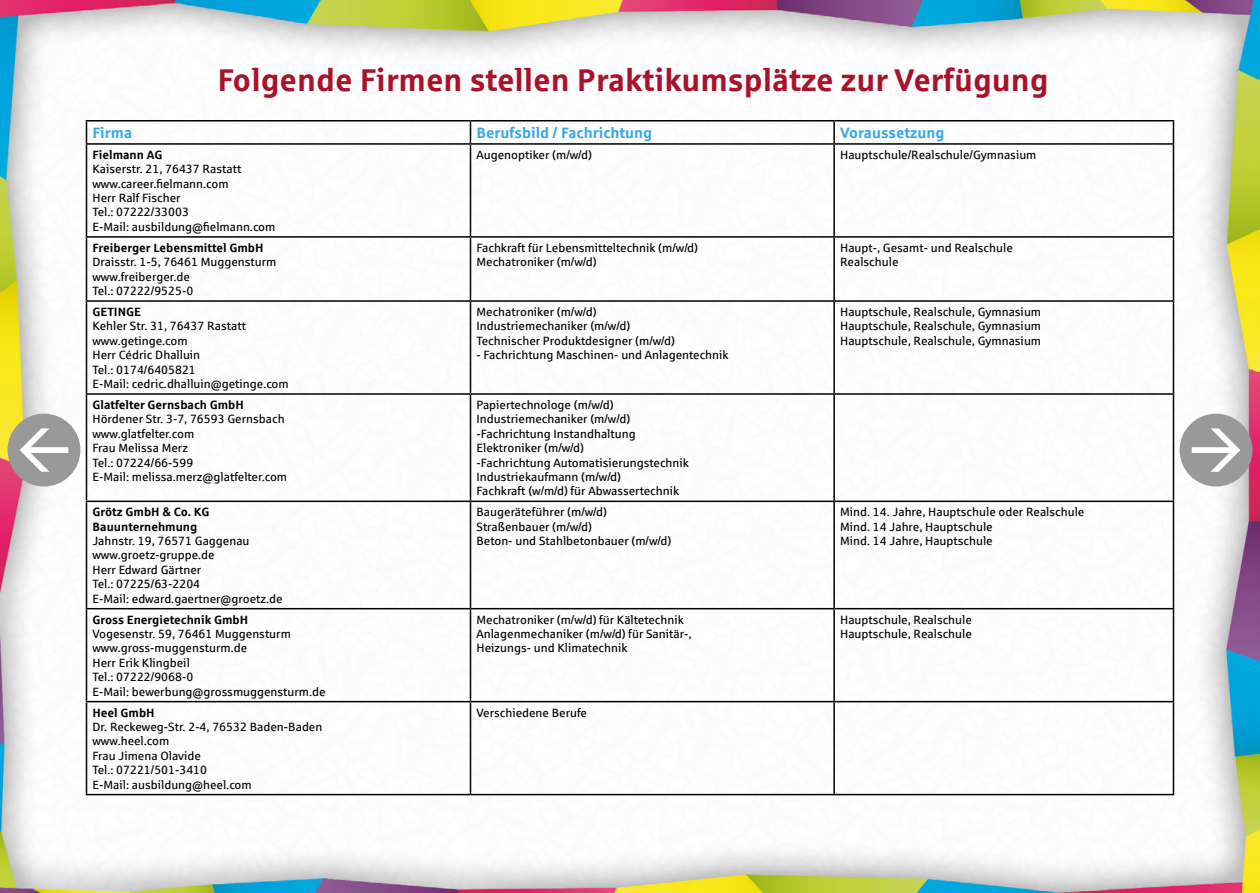
<style>
.page{position:relative;width:1260px;height:893px;background:#fff}
.page>*{position:absolute;margin:0;border:0;box-sizing:border-box;transform-origin:0 0}
.t1{font:700 31.5px "Sparkasse Rg";color:#a9132a}
.t2{font:700 15px "Sparkasse Rg";color:#36a7e9}
.t3{font:12px/14.4px "Sparkasse Rg";color:#000}
.t4{font:700 12px/14.4px "Sparkasse Rg";color:#000}
</style>
<div class="page">
<img style="left:0;top:0;width:1260px;height:893px">
<div style="left:8px;top:414px;width:72px;height:73px;background:#999;border-radius:50%"></div>
<svg style="left:20px;top:428px;width:48px;height:44px"></svg>
<div style="left:1180px;top:414px;width:72px;height:73px;background:#999;border-radius:50%"></div>
<svg style="left:1192px;top:428px;width:48px;height:44px"></svg>
<hr style="left:86px;top:120px;width:384px;height:2px;background:#000">
<svg style="left:86px;top:122px;width:1px;height:21px"></svg>
<hr style="left:470px;top:120px;width:364px;height:2px;background:#000">
<svg style="left:470px;top:122px;width:1px;height:21px"></svg>
<hr style="left:834px;top:120px;width:340px;height:2px;background:#000">
<hr style="left:833px;top:122px;width:2px;height:21px;background:#000">
<svg style="left:1173px;top:122px;width:1px;height:21px"></svg>
<hr style="left:86px;top:143px;width:384px;height:2px;background:#000">
<hr style="left:86px;top:145px;width:1px;height:91px;background:#000">
<hr style="left:470px;top:143px;width:364px;height:2px;background:#000">
<hr style="left:470px;top:145px;width:1px;height:91px;background:#000">
<hr style="left:834px;top:143px;width:340px;height:2px;background:#000">
<hr style="left:833px;top:145px;width:2px;height:91px;background:#000">
<hr style="left:1173px;top:145px;width:1px;height:91px;background:#000">
<hr style="left:86px;top:236px;width:384px;height:2px;background:#000">
<hr style="left:86px;top:238px;width:1px;height:62px;background:#000">
<hr style="left:470px;top:236px;width:364px;height:2px;background:#000">
<hr style="left:470px;top:238px;width:1px;height:62px;background:#000">
<hr style="left:834px;top:236px;width:340px;height:2px;background:#000">
<hr style="left:833px;top:238px;width:2px;height:62px;background:#000">
<hr style="left:1173px;top:238px;width:1px;height:62px;background:#000">
<hr style="left:86px;top:300px;width:384px;height:2px;background:#000">
<hr style="left:86px;top:302px;width:1px;height:91px;background:#000">
<hr style="left:470px;top:300px;width:364px;height:2px;background:#000">
<hr style="left:470px;top:302px;width:1px;height:91px;background:#000">
<hr style="left:834px;top:300px;width:340px;height:2px;background:#000">
<hr style="left:833px;top:302px;width:2px;height:91px;background:#000">
<hr style="left:1173px;top:302px;width:1px;height:91px;background:#000">
<hr style="left:86px;top:393px;width:384px;height:2px;background:#000">
<hr style="left:86px;top:395px;width:1px;height:106px;background:#000">
<hr style="left:470px;top:393px;width:364px;height:2px;background:#000">
<hr style="left:470px;top:395px;width:1px;height:106px;background:#000">
<hr style="left:834px;top:393px;width:340px;height:2px;background:#000">
<hr style="left:833px;top:395px;width:2px;height:106px;background:#000">
<hr style="left:1173px;top:395px;width:1px;height:106px;background:#000">
<hr style="left:86px;top:501px;width:384px;height:1px;background:#000">
<hr style="left:86px;top:502px;width:1px;height:106px;background:#000">
<hr style="left:470px;top:501px;width:364px;height:1px;background:#000">
<hr style="left:470px;top:502px;width:1px;height:106px;background:#000">
<hr style="left:834px;top:501px;width:340px;height:1px;background:#000">
<hr style="left:833px;top:502px;width:2px;height:106px;background:#000">
<hr style="left:1173px;top:502px;width:1px;height:106px;background:#000">
<hr style="left:86px;top:608px;width:384px;height:1px;background:#000">
<hr style="left:86px;top:609px;width:1px;height:92px;background:#000">
<hr style="left:470px;top:608px;width:364px;height:1px;background:#000">
<hr style="left:470px;top:609px;width:1px;height:92px;background:#000">
<hr style="left:834px;top:608px;width:340px;height:1px;background:#000">
<hr style="left:833px;top:609px;width:2px;height:92px;background:#000">
<hr style="left:1173px;top:609px;width:1px;height:92px;background:#000">
<hr style="left:86px;top:701px;width:384px;height:1px;background:#000">
<hr style="left:86px;top:702px;width:1px;height:92px;background:#000">
<hr style="left:470px;top:701px;width:364px;height:1px;background:#000">
<hr style="left:470px;top:702px;width:1px;height:92px;background:#000">
<hr style="left:834px;top:701px;width:340px;height:1px;background:#000">
<hr style="left:833px;top:702px;width:2px;height:92px;background:#000">
<hr style="left:1173px;top:702px;width:1px;height:92px;background:#000">
<hr style="left:86px;top:794px;width:384px;height:1px;background:#000">
<hr style="left:470px;top:794px;width:364px;height:1px;background:#000">
<hr style="left:834px;top:794px;width:340px;height:1px;background:#000">
<h1 class="t1" style="left:217px;top:60px;width:833px">Folgende Firmen stellen Praktikumsplätze zur Verfügung</h1>
<p class="t2" style="left:92px;top:123px;width:41px">Firma</p>
<p class="t2" style="left:476px;top:123px;width:177px">Berufsbild / Fachrichtung</p>
<p class="t2" style="left:840px;top:123px;width:106px">Voraussetzung</p>
<p class="t4" style="left:92px;top:147px;width:71px">Fielmann AG</p>
<p class="t3" style="left:92px;top:162px;width:184px">Kaiserstr. 21, 76437 Rastatt www.career.fielmann.com<br>Herr Ralf Fischer<br>Tel.: 07222/33003<br>E-Mail: ausbildung@fielmann.com</p>
<p class="t3" style="left:476px;top:147px;width:117px">Augenoptiker (m/w/d)</p>
<p class="t3" style="left:840px;top:147px;width:198px">Hauptschule/Realschule/Gymnasium</p>
<p class="t4" style="left:92px;top:240px;width:173px">Freiberger Lebensmittel GmbH</p>
<p class="t3" style="left:92px;top:255px;width:186px">Draisstr. 1-5, 76461 Muggensturm www.freiberger.de<br>Tel.: 07222/9525-0</p>
<p class="t4" style="left:92px;top:304px;width:50px">GETINGE</p>
<p class="t3" style="left:92px;top:319px;width:198px">Kehler Str. 31, 76437 Rastatt www.getinge.com<br>Herr Cédric Dhalluin<br>Tel.: 0174/6405821<br>E-Mail: cedric.dhalluin@getinge.com</p>
<p class="t4" style="left:92px;top:397px;width:153px">Glatfelter Gernsbach GmbH</p>
<p class="t3" style="left:92px;top:412px;width:196px">Hördener Str. 3-7, 76593 Gernsbach www.glatfelter.com<br>Frau Melissa Merz<br>Tel.: 07224/66-599<br>E-Mail: melissa.merz@glatfelter.com</p>
<p class="t4" style="left:92px;top:504px;width:118px">Grötz GmbH &amp; Co. KG<br>Bauunternehmung</p>
<p class="t3" style="left:92px;top:533px;width:192px">Jahnstr. 19, 76571 Gaggenau www.groetz-gruppe.de<br>Herr Edward Gärtner<br>Tel.: 07225/63-2204<br>E-Mail: edward.gaertner@groetz.de</p>
<p class="t4" style="left:92px;top:612px;width:157px">Gross Energietechnik GmbH</p>
<p class="t3" style="left:92px;top:626px;width:235px">Vogesenstr. 59, 76461 Muggensturm www.gross-muggensturm.de<br>Herr Erik Klingbeil<br>Tel.: 07222/9068-0<br>E-Mail: bewerbung@grossmuggensturm.de</p>
<p class="t4" style="left:92px;top:705px;width:64px">Heel GmbH</p>
<p class="t3" style="left:92px;top:719px;width:231px">Dr. Reckeweg-Str. 2-4, 76532 Baden-Baden www.heel.com<br>Frau Jimena Olavide<br>Tel.: 07221/501-3410<br>E-Mail: ausbildung@heel.com</p>
<p class="t3" style="left:476px;top:240px;width:223px">Fachkraft für Lebensmitteltechnik (m/w/d)<br>Mechatroniker (m/w/d)</p>
<p class="t3" style="left:840px;top:240px;width:174px">Haupt-, Gesamt- und Realschule<br>Realschule</p>
<p class="t3" style="left:476px;top:304px;width:200px">Mechatroniker (m/w/d)<br>Industriemechaniker (m/w/d)<br>Technischer Produktdesigner (m/w/d)</p>
<p class="t3" style="left:476px;top:347px;width:254px">- Fachrichtung Maschinen- und Anlagentechnik</p>
<p class="t3" style="left:476px;top:397px;width:214px">Papiertechnologe (m/w/d)<br>Industriemechaniker (m/w/d) -Fachrichtung Instandhaltung<br>Elektroniker (m/w/d)<br>-Fachrichtung Automatisierungstechnik<br>Industriekaufmann (m/w/d)<br>Fachkraft (w/m/d) für Abwassertechnik</p>
<p class="t3" style="left:840px;top:304px;width:203px;text-align:justify">Hauptschule, Realschule, Gymnasium Hauptschule, Realschule, Gymnasium Hauptschule, Realschule, Gymnasium</p>
<p class="t3" style="left:476px;top:505px;width:196px">Baugeräteführer (m/w/d)<br>Straßenbauer (m/w/d)<br>Beton- und Stahlbetonbauer (m/w/d)</p>
<p class="t3" style="left:840px;top:505px;width:246px">Mind. 14. Jahre, Hauptschule oder Realschule<br>Mind. 14 Jahre, Hauptschule<br>Mind. 14 Jahre, Hauptschule</p>
<p class="t3" style="left:476px;top:612px;width:217px">Mechatroniker (m/w/d) für Kältetechnik<br>Anlagenmechaniker (m/w/d) für Sanitär-,<br>Heizungs- und Klimatechnik</p>
<p class="t3" style="left:840px;top:612px;width:133px">Hauptschule, Realschule<br>Hauptschule, Realschule</p>
<p class="t3" style="left:476px;top:705px;width:112px">Verschiedene Berufe</p>
</div>
